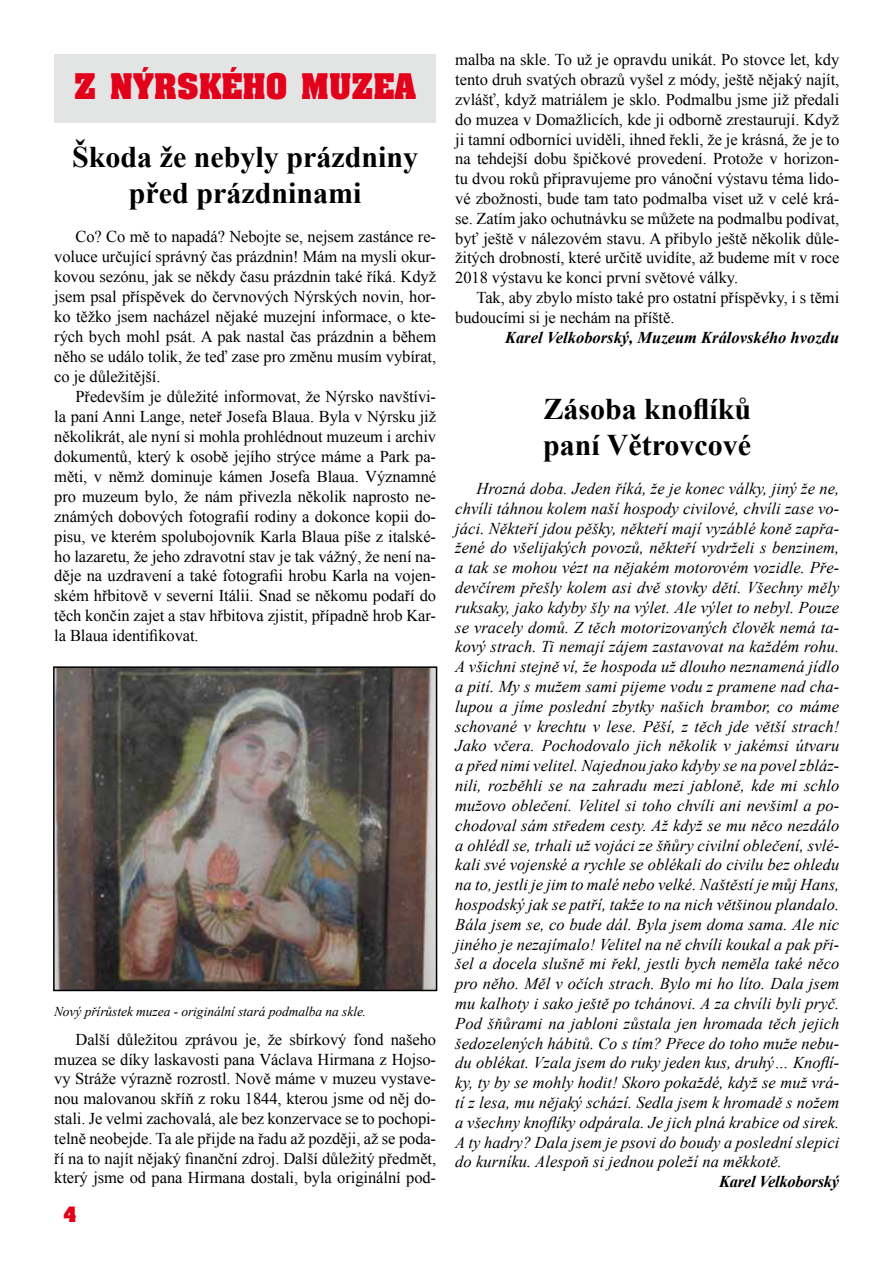
<style>
.page{position:relative;width:893px;height:1263px;background:#fff}
.page>*{position:absolute;margin:0;border:0;box-sizing:border-box;transform-origin:0 0}
.t1{font:700 30px/36px "Times New Roman";color:#000;text-align:center}
.t2{font:30px "Aardvark CE Bold";color:#e2001a}
.t3{font:18px "Aardvark CE Bold";color:#e2001a}
.t4{font:16.5px/20px "Times New Roman";letter-spacing:-.005em;color:#000;text-align:justify}
.t5{font:italic 16.5px/19.8px "Times New Roman";letter-spacing:.005em;color:#000;text-align:justify}
.t6{font:italic 700 16.5px "Times New Roman";color:#000}
.t7{font:italic 13.5px "Times New Roman";letter-spacing:-.005em;color:#000}
</style>
<div class="page">
<div style="left:54px;top:54px;width:382px;height:68px;background:#e3e4e4"></div>
<img style="left:56px;top:669px;width:378px;height:319px">
<div style="left:53px;top:666px;width:384px;height:325px;border:2px solid #000"></div>
<h1 class="t2" style="left:74px;top:66px;width:343px">Z NÝRSKÉHO MUZEA</h1>
<h1 class="t1" style="left:72px;top:138px;width:347px">Škoda že nebyly prázdniny před prázdninami</h1>
<p class="t4" style="left:54px;top:227px;width:383px;text-indent:21px">Co? Co mě to napadá? Nebojte se, nejsem zastánce re&shy;voluce určující správný čas prázdnin! Mám na mysli okur&shy;kovou sezónu, jak se někdy času prázdnin také říká. Když jsem psal příspěvek do červnových Nýrských novin, hor&shy;ko těžko jsem nacházel nějaké muzejní informace, o kte&shy;rých bych mohl psát. A pak nastal čas prázdnin a během něho se událo tolik, že teď zase pro změnu musím vybírat, co je důležitější.</p>
<p class="t4" style="left:54px;top:386px;width:383px;text-indent:21px">Především je důležité informovat, že Nýrsko navštívi&shy;la paní Anni Lange, neteř Josefa Blaua. Byla v Nýrsku již několikrát, ale nyní si mohla prohlédnout muzeum i archiv dokumentů, který k osobě jejího strýce máme a Park pa&shy;měti, v němž dominuje kámen Josefa Blaua. Významné pro muzeum bylo, že nám přivezla několik naprosto ne&shy;známých dobových fotografií rodiny a dokonce kopii do&shy;pisu, ve kterém spolubojovník Karla Blaua píše z italské&shy;ho lazaretu, že jeho zdravotní stav je tak vážný, že není na&shy;děje na uzdravení a také fotografii hrobu Karla na vojen&shy;ském hřbitově v severní Itálii. Snad se někomu podaří do těch končin zajet a stav hřbitova zjistit, případně hrob Kar&shy;la Blaua identifikovat.</p>
<p class="t7" style="left:54px;top:1002px;width:314px">Nový přírůstek muzea - originální stará podmalba na skle.</p>
<p class="t4" style="left:54px;top:1029px;width:383px;text-indent:21px">Další důležitou zprávou je, že sbírkový fond našeho muzea se díky laskavosti pana Václava Hirmana z Hojso&shy;vy Stráže výrazně rozrostl. Nově máme v muzeu vystave&shy;nou malovanou skříň z roku 1844, kterou jsme od něj do&shy;stali. Je velmi zachovalá, ale bez konzervace se to pochopi&shy;telně neobejde. Ta ale přijde na řadu až později, až se poda&shy;ří na to najít nějaký finanční zdroj. Další důležitý předmět, který jsme od pana Hirmana dostali, byla originální pod-</p>
<p class="t3" style="left:64px;top:1202px;width:14px">4</p>
<p class="t4" style="left:455px;top:50px;width:386px">malba na skle. To už je opravdu unikát. Po stovce let, kdy tento druh svatých obrazů vyšel z módy, ještě nějaký najít, zvlášť, když matriálem je sklo. Podmalbu jsme již předali do muzea v Domažlicích, kde ji odborně zrestaurují. Když ji tamní odborníci uviděli, ihned řekli, že je krásná, že je to na tehdejší dobu špičkové provedení. Protože v horizon&shy;tu dvou roků připravujeme pro vánoční výstavu téma lido&shy;vé zbožnosti, bude tam tato podmalba viset už v celé krá&shy;se. Zatím jako ochutnávku se můžete na podmalbu podívat, byť ještě v nálezovém stavu. A přibylo ještě několik důle&shy;žitých drobností, které určitě uvidíte, až budeme mít v roce 2018 výstavu ke konci první světové války.</p>
<p class="t4" style="left:455px;top:287px;width:385px;text-indent:21px">Tak, aby zbylo místo také pro ostatní příspěvky, i s těmi budoucími si je nechám na příště.</p>
<p class="t6" style="left:505px;top:326px;width:336px">Karel Velkoborský, Muzeum Královského hvozdu</p>
<h1 class="t1" style="left:543px;top:390px;width:210px;text-align:left">Zásoba knoflíků paní Větrovcové</h1>
<p class="t5" style="left:455px;top:478px;width:386px;text-indent:21px">Hrozná doba. Jeden říká, že je konec války, jiný že ne, chvíli táhnou kolem naší hospody civilové, chvíli zase vo&shy;jáci. Někteří jdou pěšky, někteří mají vyzáblé koně zapřa&shy;žené do všelijakých povozů, někteří vydrželi s benzinem, a tak se mohou vézt na nějakém motorovém vozidle. Pře&shy;devčírem přešly kolem asi dvě stovky dětí. Všechny měly ruksaky, jako kdyby šly na výlet. Ale výlet to nebyl. Pouze se vracely domů. Z těch motorizovaných člověk nemá ta&shy;kový strach. Ti nemají zájem zastavovat na každém rohu.<br>A všichni stejně ví, že hospoda už dlouho neznamená jídlo a pití. My s mužem sami pijeme vodu z pramene nad cha&shy;lupou a jíme poslední zbytky našich brambor, co máme schované v krechtu v lese. Pěší, z těch jde větší strach!<br>Jako včera. Pochodovalo jich několik v jakémsi útvaru a před nimi velitel. Najednou jako kdyby se na povel zbláz&shy;nili, rozběhli se na zahradu mezi jabloně, kde mi schlo mužovo oblečení. Velitel si toho chvíli ani nevšiml a po&shy;chodoval sám středem cesty. Až když se mu něco nezdálo a ohlédl se, trhali už vojáci ze šňůry civilní oblečení, svlé&shy;kali své vojenské a rychle se oblékali do civilu bez ohledu na to, jestli je jim to malé nebo velké. Naštěstí je můj Hans, hospodský jak se patří, takže to na nich většinou plandalo.<br>Bála jsem se, co bude dál. Byla jsem doma sama. Ale nic jiného je nezajímalo! Velitel na ně chvíli koukal a pak při&shy;šel a docela slušně mi řekl, jestli bych neměla také něco pro něho. Měl v očích strach. Bylo mi ho líto. Dala jsem mu kalhoty i sako ještě po tchánovi. A za chvíli byli pryč.<br>Pod šňůrami na jabloni zůstala jen hromada těch jejich šedozelených hábitů. Co s tím? Přece do toho muže nebu&shy;du oblékat. Vzala jsem do ruky jeden kus, druhý… Knoflí&shy;ky, ty by se mohly hodit! Skoro pokaždé, když se muž vrá&shy;tí z lesa, mu nějaký schází. Sedla jsem k hromadě s nožem a všechny knoflíky odpárala. Je jich plná krabice od sirek.<br>A ty hadry? Dala jsem je psovi do boudy a poslední slepici do kurníku. Alespoň si jednou poleží na měkkotě.</p>
<p class="t6" style="left:719px;top:1170px;width:122px">Karel Velkoborský</p>
</div>
